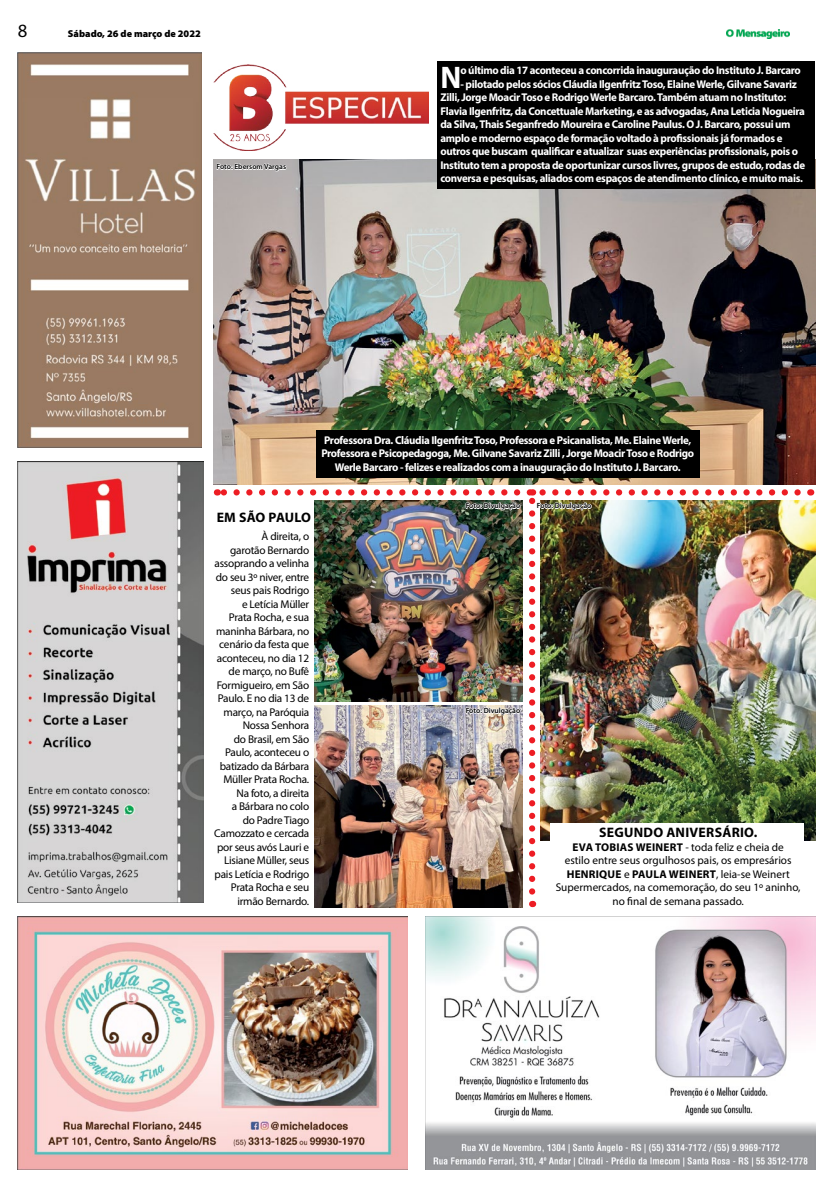
<style>
.page{position:relative;width:833px;height:1188px;background:#fff}
.page>*{position:absolute;margin:0;border:0;box-sizing:border-box;transform-origin:0 0}
.t1{font:700 31.25px "Myriad Pro";color:#fff}
.t2{font:18.75px "Myriad Pro";color:#000}
.t3{font:700 13.75px "Myriad Pro";letter-spacing:.02em;color:#000}
.t4{font:700 13.75px "Myriad Pro";letter-spacing:-.005em;color:#000}
.t5{font:700 11.25px/13.5px "Myriad Pro";letter-spacing:-.03em;color:#fff}
.t6{font:11.25px/13.5px "Myriad Pro";letter-spacing:-.02em;color:#000;text-align:right}
.t7{font:11.25px/13.5px "Myriad Pro";color:#000;text-align:center}
.t8{font:900 10px "Myriad Pro";color:#000}
.t9{font:600 7.5px "Myriad Pro";color:#000}
.s1{font-weight:700}
</style>
<div class="page">
<img style="left:726px;top:29px;width:63px;height:10px">
<img style="left:18px;top:461px;width:185px;height:440px">
<img style="left:18px;top:53px;width:184px;height:394px">
<img style="left:425px;top:916px;width:390px;height:253px">
<img style="left:18px;top:916px;width:390px;height:253px">
<img style="left:214px;top:64px;width:215px;height:87px">
<img style="left:797px;top:500px;width:18px;height:340px">
<div style="left:550px;top:823px;width:253px;height:84px;background:#fff"></div>
<img style="left:214px;top:159px;width:601px;height:325px">
<div style="left:437px;top:61px;width:378px;height:127px;background:#000"></div>
<div style="left:316px;top:430px;width:383px;height:48px;background:#000"></div>
<svg style="left:216px;top:160px;width:71px;height:20px"></svg>
<img style="left:314px;top:891px;width:208px;height:16px">
<img style="left:217px;top:489px;width:580px;height:402px">
<h2 class="t2" style="left:18px;top:19px;width:11px">8</h2>
<p class="t8" style="left:68px;top:27px;width:134px">Sábado, 26 de março de 2022</p>
<p class="t9" style="left:216px;top:162px;width:71px">Foto: Ebersom Vargas</p>
<h1 class="t1" style="left:440px;top:57px;width:22px">N</h1>
<p class="t5" style="left:460px;top:63px;width:342px">o último dia 17 aconteceu a concorrida inauguraução do Instituto J. Barcaro</p>
<p class="t5" style="left:440px;top:77px;width:366px;text-indent:20px">- pilotado pelos sócios Cláudia Ilgenfritz Toso, Elaine Werle, Gilvane Savariz Zilli, Jorge Moacir Toso e Rodrigo Werle Barcaro. Também atuam no Instituto:<br>Flavia Ilgenfritz, da Concettuale Marketing, e as advogadas, Ana Leticia Nogueira da Silva, Thais Seganfredo Moureira e Caroline Paulus. O J. Barcaro, possui um amplo e moderno espaço de formação voltado à profissionais já formados e outros que buscam qualificar e atualizar suas experiências profissionais, pois o Instituto tem a proposta de oportunizar cursos livres, grupos de estudo, rodas de conversa e pesquisas, aliados com espaços de atendimento clínico, e muito mais.</p>
<p class="t4" style="left:217px;top:508px;width:96px">EM SÃO PAULO</p>
<p class="t6" style="left:214px;top:529px;width:96px">À direita, o<br>garotão Bernardo assoprando a velinha do seu 3º niver, entre seus pais Rodrigo<br>e Letícia Müller<br>Prata Rocha, e sua maninha Bárbara, no cenário da festa que aconteceu, no dia 12 de março, no Bufê<br>Formigueiro, em São<br>Paulo. E no dia 13 de março, na Paróquia<br>Nossa Senhora<br>do Brasil, em São<br>Paulo, aconteceu o batizado da Bárbara<br>Müller Prata Rocha.<br>Na foto, a direita<br>a Bárbara no colo<br>do Padre Tiago<br>Camozzato e cercada por seus avós Lauri e<br>Lisiane Müller, seus pais Letícia e Rodrigo<br>Prata Rocha e seu irmão Bernardo.</p>
<p class="t5" style="left:321px;top:433px;width:374px;text-align:center">Professora Dra. Cláudia Ilgenfritz Toso, Professora e Psicanalista, Me. Elaine Werle,<br>Professora e Psicopedagoga, Me. Gilvane Savariz Zilli , Jorge Moacir Toso e Rodrigo<br>Werle Barcaro - felizes e realizados com a inauguração do Instituto J. Barcaro.</p>
<p class="t9" style="left:537px;top:501px;width:56px">Foto: Divulgação</p>
<p class="t9" style="left:466px;top:501px;width:56px">Foto: Divulgação</p>
<p class="t9" style="left:466px;top:705px;width:56px">Foto: Divulgação</p>
<p class="t3" style="left:599px;top:823px;width:160px">SEGUNDO ANIVERSÁRIO.</p>
<p class="t7" style="left:556px;top:839px;width:246px"><span class="s1">EVA TOBIAS WEINERT</span> - toda feliz e cheia de<br>estilo entre seus orgulhosos pais, os empresários <span class="s1">HENRIQUE</span> e <span class="s1">PAULA WEINERT</span>, leia-se Weinert Supermercados, na comemoração, do seu 1º aninho, no final de semana passado.</p>
</div>
